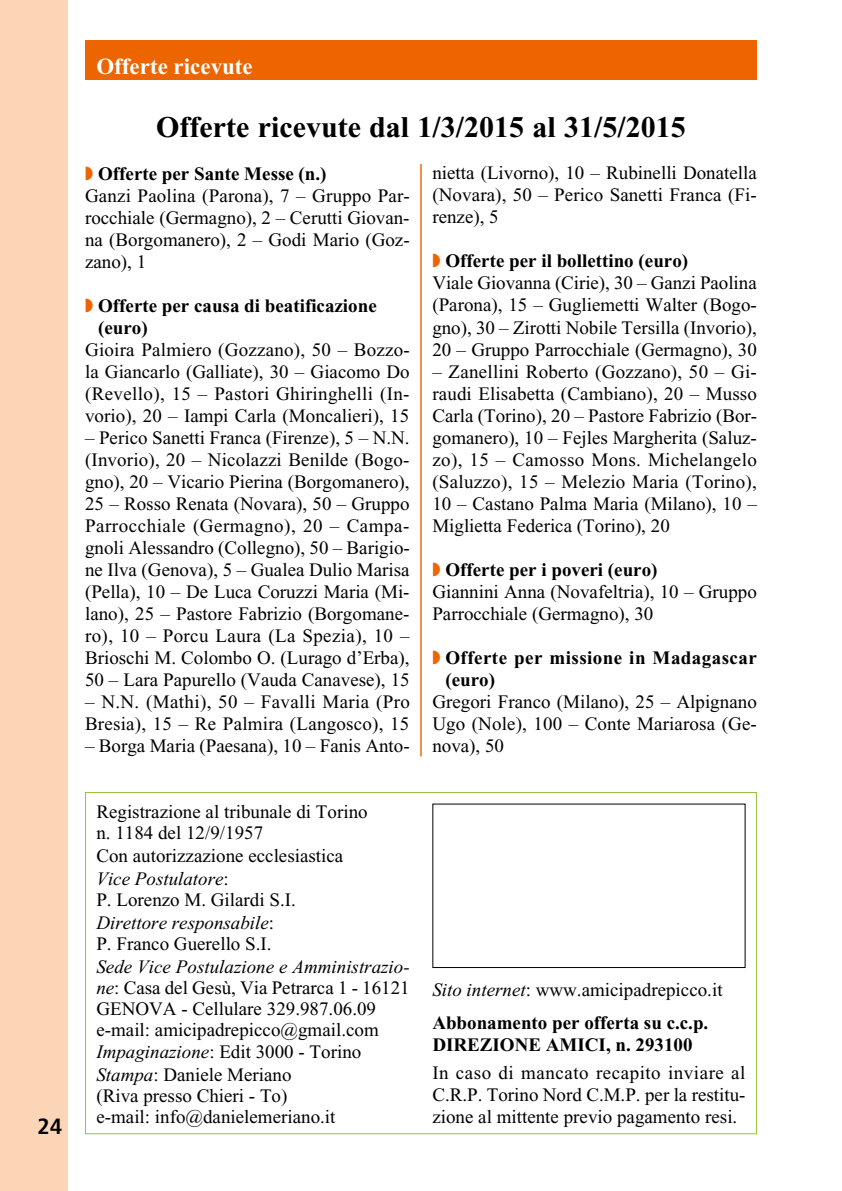
<style>
.page{position:relative;width:842px;height:1191px;background:#fff}
.page>*{position:absolute;margin:0;border:0;box-sizing:border-box;transform-origin:0 0}
.t1{font:700 30px "Times New Roman";color:#000}
.t2{font:700 23px "Times New Roman";color:#fff}
.t3{font:700 condensed 22px "Frutiger";color:#000;scale:1.1 1}
.t4{font:19px/22px "Times New Roman";color:#000;text-align:justify}
.t5{font:700 19px/22px "Times New Roman";color:#000}
.t6{font:700 19px/22px "Times New Roman";letter-spacing:.025em;color:#000}
.s1{font-style:italic}
.s2{font-weight:400;font-style:italic}
.s3{font-weight:400}
</style>
<div class="page">
<div style="left:85px;top:40px;width:672px;height:39px;background:#ec6500"></div>
<div style="left:0;top:0;width:68px;height:1191px;background:#fcd5b7"></div>
<hr style="left:420px;top:164px;width:2px;height:592px;background:#ec6500">
<div style="left:85px;top:792px;width:672px;height:342px;background:#fff;border:1px solid #93c23b"></div>
<div style="left:432px;top:803px;width:314px;height:165px;border:1px solid #000"></div>
<p class="t3" style="left:37px;top:1113px;width:24px">24</p>
<p class="t2" style="left:96px;top:53px;width:158px">Offerte ricevute</p>
<h1 class="t1" style="left:156px;top:110px;width:531px">Offerte ricevute dal 1/3/2015 al 31/5/2015</h1>
<p class="t5" style="left:98px;top:163px;width:230px">Offerte per Sante Messe (n.)</p>
<p class="t4" style="left:85px;top:185px;width:326px">Ganzi Paolina (Parona), 7 – Gruppo Par&shy;rocchiale (Germagno), 2 – Cerutti Giovan&shy;na (Borgomanero), 2 – Godi Mario (Goz&shy;zano), 1</p>
<p class="t5" style="left:98px;top:295px;width:280px">Offerte per causa di beatificazione (euro)</p>
<p class="t4" style="left:85px;top:339px;width:326px">Gioira Palmiero (Gozzano), 50 – Bozzo&shy;la Giancarlo (Galliate), 30 – Giacomo Do (Revello), 15 – Pastori Ghiringhelli (In&shy;vorio), 20 – Iampi Carla (Moncalieri), 15</p>
<p class="t4" style="left:85px;top:427px;width:326px">– Perico Sanetti Franca (Firenze), 5 – N.N. (Invorio), 20 – Nicolazzi Benilde (Bogo&shy;gno), 20 – Vicario Pierina (Borgomanero), 25 – Rosso Renata (Novara), 50 – Gruppo Parrocchiale (Germagno), 20 – Campa&shy;gnoli Alessandro (Collegno), 50 – Barigio&shy;ne Ilva (Genova), 5 – Gualea Dulio Marisa (Pella), 10 – De Luca Coruzzi Maria (Mi&shy;lano), 25 – Pastore Fabrizio (Borgomane&shy;ro), 10 – Porcu Laura (La Spezia), 10 – Brioschi M. Colombo O. (Lurago d’Erba), 50 – Lara Papurello (Vauda Canavese), 15</p>
<p class="t4" style="left:85px;top:691px;width:326px">– N.N. (Mathi), 50 – Favalli Maria (Pro<br>Bresia), 15 – Re Palmira (Langosco), 15</p>
<p class="t4" style="left:85px;top:735px;width:326px">– Borga Maria (Paesana), 10 – Fanis Anto-</p>
<p class="t4" style="left:96px;top:801px;width:273px;line-height:21px">Registrazione al tribunale di Torino n. 1184 del 12/9/1957</p>
<p class="t4" style="left:96px;top:844px;width:248px;line-height:22.8px">Con autorizzazione ecclesiastica<br><span class="s1">Vice Postulatore</span>:</p>
<p class="t4" style="left:96px;top:888px;width:201px;line-height:22.8px">P. Lorenzo M. Gilardi s .i.<br><span class="s1">Direttore responsabile</span>:</p>
<p class="t4" style="left:96px;top:932px;width:177px">P. Franco Guerello s .i.</p>
<p class="t4" style="left:96px;top:955px;width:315px;line-height:21px;text-align:left"><span class="s1">Sede Vice Postulazione e Amministrazio&shy;ne</span>: Casa del Gesù, Via Petrarca 1 - 16121<br>GENOVA - Cellulare 329.987.06.09 e-mail: amicipadrepicco@gmail.com</p>
<p class="t4" style="left:96px;top:1040px;width:266px;line-height:22.8px"><span class="s1">Impaginazione</span>: Edit 3000 - Torino<br><span class="s1">Stampa</span>: Daniele Meriano</p>
<p class="t4" style="left:96px;top:1085px;width:241px;line-height:21px">(Riva presso Chieri - To) e-mail: info@danielemeriano.it</p>
<p class="t4" style="left:432px;top:162px;width:326px">nietta (Livorno), 10 – Rubinelli Donatella (Novara), 50 – Perico Sanetti Franca (Fi&shy;renze), 5</p>
<p class="t5" style="left:445px;top:250px;width:244px">Offerte per il bollettino (euro)</p>
<p class="t4" style="left:432px;top:272px;width:326px">Viale Giovanna (Cirie), 30 – Ganzi Paolina (Parona), 15 – Gugliemetti Walter (Bogo&shy;gno), 30 – Zirotti Nobile Tersilla (Invorio), 20 – Gruppo Parrocchiale (Germagno), 30</p>
<p class="t4" style="left:432px;top:360px;width:326px">– Zanellini Roberto (Gozzano), 50 – Gi&shy;raudi Elisabetta (Cambiano), 20 – Musso Carla (Torino), 20 – Pastore Fabrizio (Bor&shy;gomanero), 10 – Fejles Margherita (Saluz&shy;zo), 15 – Camosso Mons. Michelangelo (Saluzzo), 15 – Melezio Maria (Torino), 10 – Castano Palma Maria (Milano), 10 – Miglietta Federica (Torino), 20</p>
<p class="t5" style="left:445px;top:558px;width:214px">Offerte per i poveri (euro)</p>
<p class="t4" style="left:432px;top:580px;width:326px">Giannini Anna (Novafeltria), 10 – Gruppo<br>Parrocchiale (Germagno), 30</p>
<p class="t6" style="left:445px;top:646px;width:313px">Offerte per missione in Madagascar (euro)</p>
<p class="t4" style="left:432px;top:690px;width:326px">Gregori Franco (Milano), 25 – Alpignano Ugo (Nole), 100 – Conte Mariarosa (Ge&shy;nova), 50</p>
<p class="t5" style="left:432px;top:973px;width:292px;line-height:33.4px"><span class="s2">Sito internet</span><span class="s3">: www.amicipadrepicco.it<br></span>Abbonamento per offerta su c.c.p.</p>
<p class="t5" style="left:432px;top:1034px;width:262px">DIREZIONE AMICI, n. 293100</p>
<p class="t4" style="left:432px;top:1061px;width:315px">In caso di mancato recapito inviare al C.R.P. Torino Nord C.M.P. per la restitu&shy;zione al mittente previo pagamento resi.</p>
</div>
